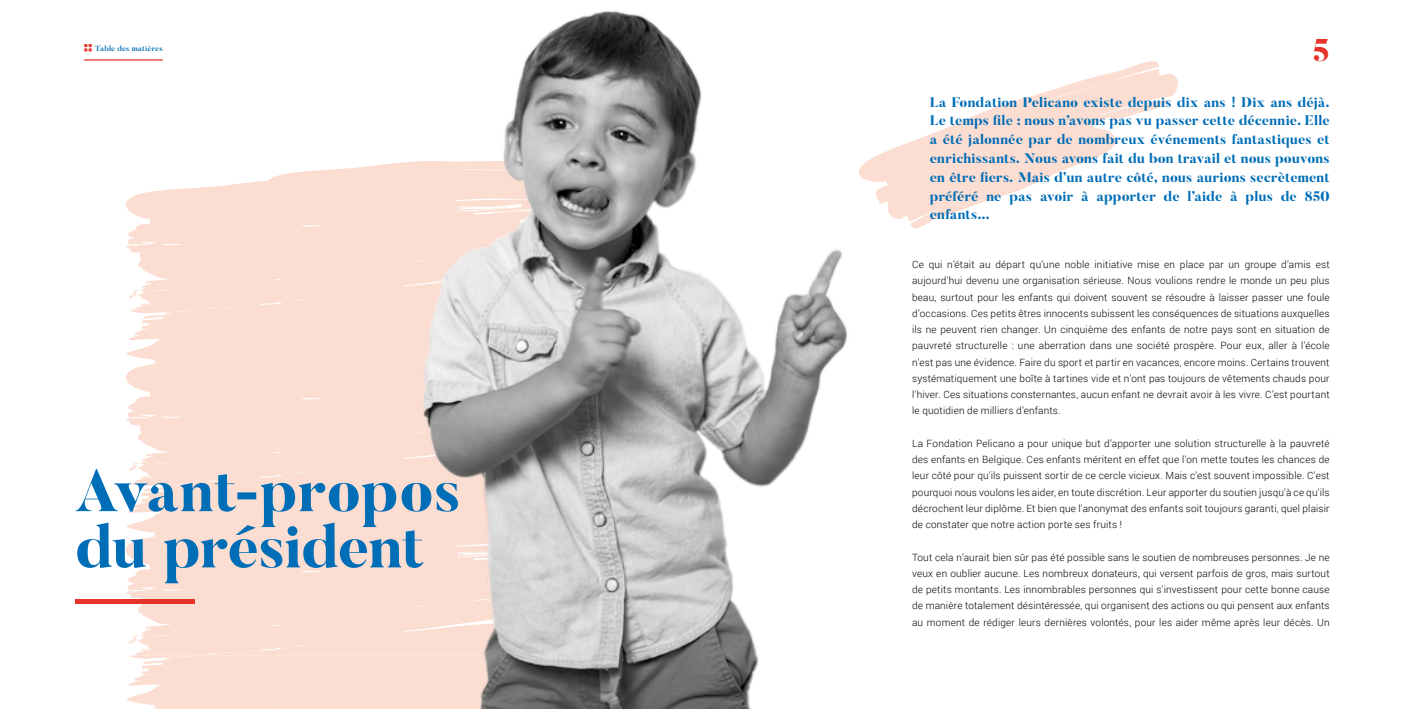
<style>
.page{position:relative;width:1418px;height:709px;background:#fff}
.page>*{position:absolute;margin:0;border:0;box-sizing:border-box;transform-origin:0 0}
.t1{font:800 60px/56.2px "Butler";letter-spacing:-.02em;color:#006eb7}
.t2{font:800 31.25px "Butler";color:#e63329}
.t3{font:25px "Entypo";color:#e63329}
.t4{font:800 13.75px/18.8px "Butler";letter-spacing:.01em;color:#006eb7;text-align:justify}
.t5{font:300 10px/16.2px "Roboto";letter-spacing:.02em;color:#000;text-align:justify}
.t6{font:700 7.5px "Butler";letter-spacing:.035em;color:#006eb7}
</style>
<div class="page">
<svg style="left:126px;top:190px;width:36px;height:217px;fill:#fcddd1"></svg>
<svg style="left:116px;top:407px;width:46px;height:302px"></svg>
<svg style="left:1113px;top:61px;width:64px;height:86px"></svg>
<img style="left:162px;top:10px;width:951px;height:699px">
<hr style="left:75px;top:599px;width:119px;height:4px;background:#e63329">
<hr style="left:84px;top:59px;width:79px;height:2px;background:#e63329">
<h3 class="t3" style="left:83px;top:31px;width:11px">⚏</h3>
<p class="t6" style="left:95px;top:43px;width:69px">Table des matières</p>
<h1 class="t1" style="left:75px;top:463px;width:388px">Avant-propos du président</h1>
<h2 class="t2" style="left:1312px;top:31px;width:19px">5</h2>
<p class="t4" style="left:929px;top:93px;width:401px">La Fondation Pelicano existe depuis dix ans ! Dix ans déjà.<br>Le temps file : nous n’avons pas vu passer cette décennie. Elle a été jalonnée par de nombreux événements fantastiques et enrichissants. Nous avons fait du bon travail et nous pouvons en être fiers. Mais d’un autre côté, nous aurions secrètement préféré ne pas avoir à apporter de l’aide à plus de 850 enfants…</p>
<p class="t5" style="left:912px;top:256px;width:419px">Ce qui n’était au départ qu’une noble initiative mise en place par un groupe d’amis est aujourd’hui devenu une organisation sérieuse. Nous voulions rendre le monde un peu plus beau, surtout pour les enfants qui doivent souvent se résoudre à laisser passer une foule d’occasions. Ces petits êtres innocents subissent les conséquences de situations auxquelles ils ne peuvent rien changer. Un cinquième des enfants de notre pays sont en situation de pauvreté structurelle : une aberration dans une société prospère. Pour eux, aller à l’école n’est pas une évidence. Faire du sport et partir en vacances, encore moins. Certains trouvent systématiquement une boîte à tartines vide et n’ont pas toujours de vêtements chauds pour l’hiver. Ces situations consternantes, aucun enfant ne devrait avoir à les vivre. C’est pourtant le quotidien de milliers d’enfants.</p>
<p class="t5" style="left:912px;top:435px;width:419px">La Fondation Pelicano a pour unique but d’apporter une solution structurelle à la pauvreté des enfants en Belgique. Ces enfants méritent en effet que l’on mette toutes les chances de leur côté pour qu’ils puissent sortir de ce cercle vicieux. Mais c’est souvent impossible. C’est pourquoi nous voulons les aider, en toute discrétion. Leur apporter du soutien jusqu’à ce qu’ils décrochent leur diplôme. Et bien que l’anonymat des enfants soit toujours garanti, quel plaisir de constater que notre action porte ses fruits !</p>
<p class="t5" style="left:912px;top:548px;width:419px">Tout cela n’aurait bien sûr pas été possible sans le soutien de nombreuses personnes. Je ne veux en oublier aucune. Les nombreux donateurs, qui versent parfois de gros, mais surtout de petits montants. Les innombrables personnes qui s’investissent pour cette bonne cause de manière totalement désintéressée, qui organisent des actions ou qui pensent aux enfants au moment de rédiger leurs dernières volontés, pour les aider même après leur décès. Un</p>
</div>
